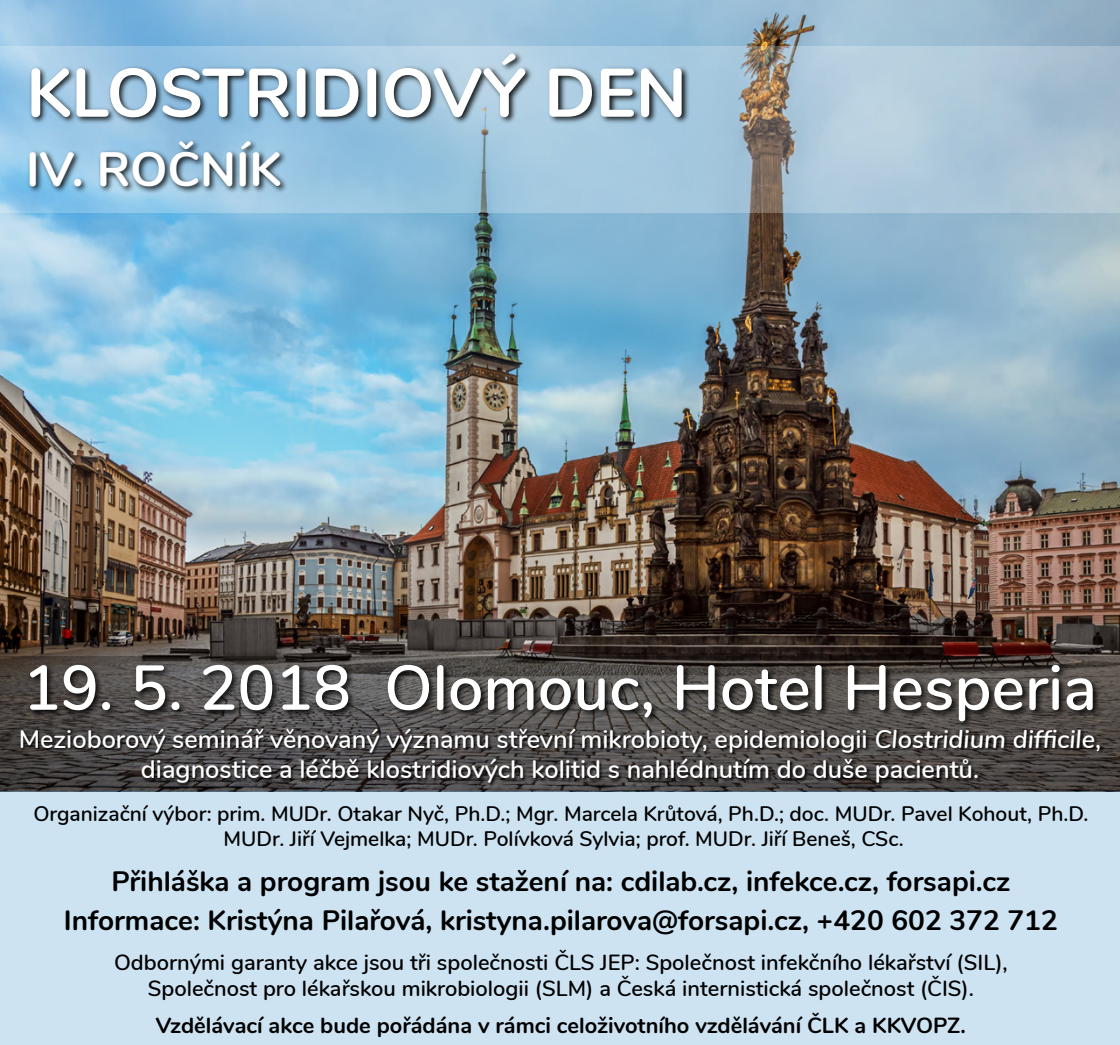
<style>
.page{position:relative;width:1120px;height:1045px;background:#fff}
.page>*{position:absolute;margin:0;border:0;box-sizing:border-box;transform-origin:0 0}
.t1{font:700 68.25px "Nunito";color:#fff}
.t2{font:600 63px "Nunito";color:#fff}
.t3{font:700 48.12px "Nunito";color:#fff}
.t4{font:700 28px "Nunito";color:#000}
.t5{font:600 25.38px/30.4px "Nunito";color:#fff;text-align:center}
.t6{font:600 21.88px/26.2px "Nunito";color:#000;text-align:center}
.t7{font:700 21.88px "Nunito";color:#000}
.t8{font:600 21px/25.2px "Nunito";color:#000;text-align:center}
.s1{font-style:italic}
</style>
<div class="page">
<img style="left:0;top:0;width:1120px;height:651px">
<div style="left:0;top:791px;width:1120px;height:254px;background:#cde3f2"></div>
<svg style="left:0;top:46px;width:1120px;height:167px;background:#a9bfce"></svg>
<img style="left:21px;top:49px;width:717px;height:180px">
<img style="left:0;top:651px;width:1120px;height:73px">
<img style="left:0;top:724px;width:1120px;height:68px">
<h1 class="t1" style="left:26px;top:43px;width:662px">KLOSTRIDIOVÝ DEN</h1>
<h3 class="t3" style="left:26px;top:134px;width:257px">IV. ROČNÍK</h3>
<h2 class="t2" style="left:23px;top:641px;width:1075px">19. 5. 2018 Olomouc, Hotel Hesperia</h2>
<p class="t5" style="left:19px;top:722px;width:1084px">Mezioborový seminář věnovaný významu střevní mikrobioty, epidemiologii <span class="s1">Clostridium difficile</span>, diagnostice a léčbě klostridiových kolitid s nahlédnutím do duše pacientů.</p>
<p class="t8" style="left:33px;top:800px;width:1057px">Organizační výbor: prim. MUDr. Otakar Nyč, Ph.D.; Mgr. Marcela Krůtová, Ph.D.; doc. MUDr. Pavel Kohout, Ph.D.<br>MUDr. Jiří Vejmelka; MUDr. Polívková Sylvia; prof. MUDr. Jiří Beneš, CSc.</p>
<h3 class="t4" style="left:111px;top:860px;width:901px">Přihláška a program jsou ke stažení na: cdilab.cz, infekce.cz, forsapi.cz</h3>
<h3 class="t4" style="left:64px;top:899px;width:995px">Informace: Kristýna Pilařová, kristyna.pilarova@forsapi.cz, +420 602 372 712</h3>
<p class="t6" style="left:114px;top:947px;width:895px">Odbornými garanty akce jsou tři společnosti ČLS JEP: Společnost infekčního lékařství (SIL),<br>Společnost pro lékařskou mikrobiologii (SLM) a Česká internistická společnost (ČIS).</p>
<p class="t7" style="left:156px;top:1009px;width:812px">Vzdělávací akce bude pořádána v rámci celoživotního vzdělávání ČLK a KKVOPZ.</p>
</div>
